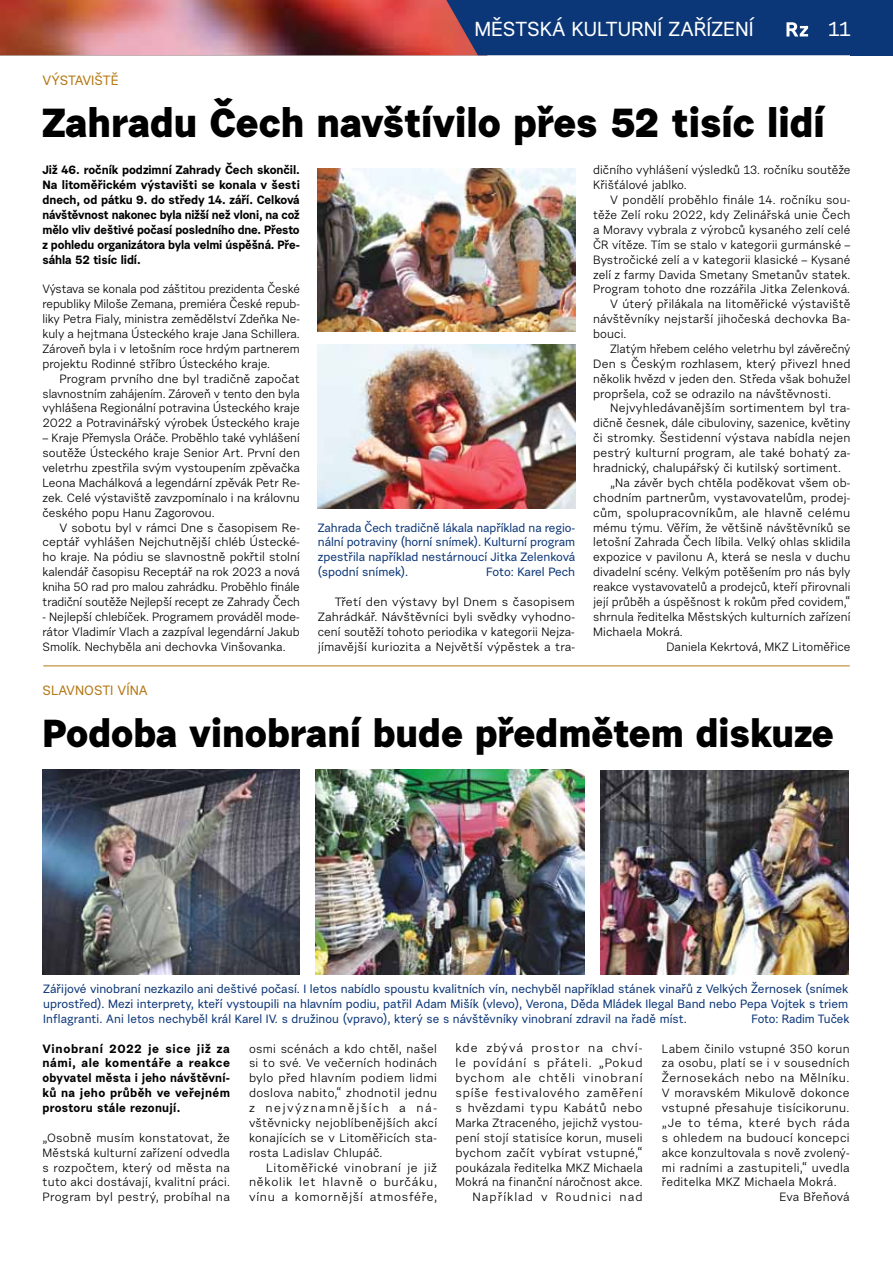
<style>
.page{position:relative;width:893px;height:1263px;background:#fff}
.page>*{position:absolute;margin:0;border:0;box-sizing:border-box;transform-origin:0 0}
.t1{font:700 40.5px "Urban Grotesk Me Bl";color:#000}
.t2{font:700 39px "Urban Grotesk Me Bl";color:#000}
.t3{font:20.25px "Urban Grotesk Me Bl";color:#fff}
.t4{font:13.5px "Urban Grotesk Me Bl";color:#b57916}
.t5{font:12px/14.9px "Urban Grotesk Re Bo";letter-spacing:.01em;color:#000;text-align:justify}
.t6{font:12px/14.9px "Urban Grotesk Me Bl";color:#0b3677;text-align:justify}
.t7{font:700 12px/14.9px "Urban Grotesk Re Bo";letter-spacing:-.005em;color:#000;text-align:justify}
.t8{font:12px/14.9px "Urban Grotesk Re Bo";letter-spacing:.035em;color:#000;text-align:right}
.t9{font:12px "Urban Grotesk Re Bo";letter-spacing:.03em;color:#000}
.t10{font:12px "Urban Grotesk Re Bo";letter-spacing:.04em;color:#000}
.t11{font:12px "Urban Grotesk Re Bo";letter-spacing:.06em;color:#000}
</style>
<div class="page">
<hr style="left:43px;top:665px;width:807px;height:1px;background:#b57916">
<img style="left:318px;top:168px;width:257px;height:164px">
<img style="left:318px;top:344px;width:257px;height:164px">
<img style="left:42px;top:770px;width:257px;height:205px">
<img style="left:316px;top:770px;width:268px;height:205px">
<img style="left:600px;top:770px;width:248px;height:205px">
<img style="left:0;top:0;width:446px;height:55px">
<div style="left:446px;top:0;width:404px;height:55px;background:#0b3677"></div>
<div style="left:850px;top:0;width:43px;height:55px;background:#0b3677"></div>
<h3 class="t3" style="left:474px;top:17px;width:281px">MĚSTSKÁ KULTURNÍ ZAŘÍZENÍ</h3>
<h3 class="t3" style="left:828px;top:17px;width:25px">11</h3>
<p class="t4" style="left:43px;top:72px;width:78px">VÝSTAVIŠTĚ</p>
<h1 class="t1" style="left:43px;top:96px;width:784px">Zahradu Čech navštívilo přes 52 tisíc lidí</h1>
<p class="t7" style="left:43px;top:162px;width:259px">Již 46. ročník podzimní Zahrady Čech skončil.<br>Na litoměřickém výstavišti se konala v šesti dnech, od pátku 9. do středy 14. září. Celková návštěvnost nakonec byla nižší než vloni, na což mělo vliv deštivé počasí posledního dne. Přesto z pohledu organizátora byla velmi úspěšná. Pře&shy;sáhla 52 tisíc lidí.</p>
<p class="t5" style="left:43px;top:282px;width:259px">Výstava se konala pod záštitou prezidenta České republiky Miloše Zemana, premiéra České repub&shy;liky Petra Fialy, ministra zemědělství Zdeňka Ne&shy;kuly a hejtmana Ústeckého kraje Jana Schillera.<br>Zároveň byla i v letošním roce hrdým partnerem projektu Rodinné stříbro Ústeckého kraje.</p>
<p class="t5" style="left:43px;top:371px;width:259px;text-indent:17px">Program prvního dne byl tradičně započat slavnostním zahájením. Zároveň v tento den byla vyhlášena Regionální potravina Ústeckého kraje 2022 a Potravinářský výrobek Ústeckého kraje</p>
<p class="t5" style="left:43px;top:430px;width:259px">– Kraje Přemysla Oráče. Proběhlo také vyhlášení soutěže Ústeckého kraje Senior Art. První den veletrhu zpestřila svým vystoupením zpěvačka Leona Machálková a legendární zpěvák Petr Re&shy;zek. Celé výstaviště zavzpomínalo i na královnu českého popu Hanu Zagorovou.</p>
<p class="t5" style="left:43px;top:520px;width:259px;text-indent:17px">V sobotu byl v rámci Dne s časopisem Re&shy;ceptář vyhlášen Nejchutnější chléb Ústecké&shy;ho kraje. Na pódiu se slavnostně pokřtil stolní kalendář časopisu Receptář na rok 2023 a nová kniha 50 rad pro malou zahrádku. Proběhlo finále tradiční soutěže Nejlepší recept ze Zahrady Čech</p>
<p class="t5" style="left:43px;top:609px;width:259px">- Nejlepší chlebíček. Programem prováděl mode&shy;rátor Vladimír Vlach a zazpíval legendární Jakub Smolík. Nechyběla ani dechovka Vinšovanka.</p>
<p class="t5" style="left:593px;top:163px;width:259px">dičního vyhlášení výsledků 13. ročníku soutěže<br>Křišťálové jablko.</p>
<p class="t5" style="left:610px;top:192px;width:242px">V pondělí proběhlo finále 14. ročníku sou-</p>
<p class="t5" style="left:593px;top:207px;width:259px">těže Zelí roku 2022, kdy Zelinářská unie Čech</p>
<p class="t5" style="left:593px;top:222px;width:259px">a Moravy vybrala z výrobců kysaného zelí celé</p>
<p class="t5" style="left:593px;top:237px;width:259px">ČR vítěze. Tím se stalo v kategorii gurmánské –</p>
<p class="t5" style="left:593px;top:252px;width:259px">Bystročické zelí a v kategorii klasické – Kysané</p>
<p class="t5" style="left:593px;top:267px;width:259px">zelí z farmy Davida Smetany Smetanův statek.</p>
<p class="t5" style="left:593px;top:282px;width:258px">Program tohoto dne rozzářila Jitka Zelenková.</p>
<p class="t5" style="left:610px;top:297px;width:242px">V úterý přilákala na litoměřické výstaviště</p>
<p class="t5" style="left:593px;top:311px;width:259px">návštěvníky nejstarší jihočeská dechovka Ba-</p>
<p class="t5" style="left:593px;top:326px;width:35px">bouci.</p>
<p class="t5" style="left:610px;top:341px;width:242px">Zlatým hřebem celého veletrhu byl závěrečný</p>
<p class="t5" style="left:593px;top:356px;width:259px">Den s Českým rozhlasem, který přivezl hned</p>
<p class="t5" style="left:593px;top:371px;width:259px">několik hvězd v jeden den. Středa však bohužel</p>
<p class="t5" style="left:593px;top:386px;width:239px">propršela, což se odrazilo na návštěvnosti.</p>
<p class="t5" style="left:610px;top:401px;width:242px">Nejvyhledávanějším sortimentem byl tra-</p>
<p class="t5" style="left:593px;top:416px;width:259px">dičně česnek, dále cibuloviny, sazenice, květiny</p>
<p class="t5" style="left:593px;top:430px;width:259px">či stromky. Šestidenní výstava nabídla nejen</p>
<p class="t5" style="left:593px;top:445px;width:259px">pestrý kulturní program, ale také bohatý za-</p>
<p class="t5" style="left:593px;top:460px;width:249px">hradnický, chalupářský či kutilský sortiment.</p>
<p class="t5" style="left:610px;top:475px;width:242px">„Na závěr bych chtěla poděkovat všem ob-</p>
<p class="t5" style="left:593px;top:490px;width:259px">chodním partnerům, vystavovatelům, prodej-</p>
<p class="t9" style="left:593px;top:505px;width:259px">cům, spolupracovníkům, ale hlavně celému</p>
<p class="t5" style="left:593px;top:520px;width:259px">mému týmu. Věřím, že většině návštěvníků se</p>
<p class="t5" style="left:593px;top:535px;width:259px">letošní Zahrada Čech líbila. Velký ohlas sklidila</p>
<p class="t5" style="left:593px;top:549px;width:259px">expozice v pavilonu A, která se nesla v duchu</p>
<p class="t5" style="left:593px;top:564px;width:259px">divadelní scény. Velkým potěšením pro nás byly</p>
<p class="t5" style="left:593px;top:579px;width:259px">reakce vystavovatelů a prodejců, kteří přirovnali</p>
<p class="t5" style="left:593px;top:594px;width:259px">její průběh a úspěšnost k rokům před covidem,“</p>
<p class="t5" style="left:593px;top:609px;width:259px">shrnula ředitelka Městských kulturních zařízení</p>
<p class="t5" style="left:593px;top:624px;width:91px">Michaela Mokrá.</p>
<p class="t5" style="left:666px;top:639px;width:186px">Daniela Kekrtová, MKZ Litoměřice</p>
<p class="t6" style="left:318px;top:520px;width:259px">Zahrada Čech tradičně lákala například na regio&shy;nální potraviny (horní snímek). Kulturní program zpestřila například nestárnoucí Jitka Zelenková (spodní snímek).</p>
<p class="t6" style="left:486px;top:564px;width:91px">Foto: Karel Pech</p>
<p class="t5" style="left:318px;top:594px;width:259px;text-indent:17px">Třetí den výstavy byl Dnem s časopisem Zahrádkář. Návštěvníci byli svědky vyhodno&shy;cení soutěží tohoto periodika v kategorii Nejza&shy;jímavější kuriozita a Největší výpěstek a tra-</p>
<p class="t4" style="left:43px;top:682px;width:107px">SLAVNOSTI VÍNA</p>
<h2 class="t2" style="left:43px;top:708px;width:793px">Podoba vinobraní bude předmětem diskuze</h2>
<p class="t6" style="left:43px;top:981px;width:806px">Zářijové vinobraní nezkazilo ani deštivé počasí. I letos nabídlo spoustu kvalitních vín, nechyběl například stánek vinařů z Velkých Žernosek (snímek uprostřed). Mezi interprety, kteří vystoupili na hlavním podiu, patřil Adam Mišík (vlevo), Verona, Děda Mládek Ilegal Band nebo Pepa Vojtek s triem Inflagranti. Ani letos nechyběl král Karel IV. s družinou (vpravo), který se s návštěvníky vinobraní zdravil na řadě míst.</p>
<p class="t6" style="left:752px;top:1011px;width:99px">Foto: Radim Tuček</p>
<p class="t7" style="left:43px;top:1040px;width:189px">Vinobraní 2022 je sice již za námi, ale komentáře a reakce obyvatel města i jeho návštěvní&shy;ků na jeho průběh ve veřejném prostoru stále rezonují.</p>
<p class="t5" style="left:43px;top:1130px;width:189px">„Osobně musím konstatovat, že Městská kulturní zařízení odvedla s rozpočtem, který od města na tuto akci dostávají, kvalitní práci.<br>Program byl pestrý, probíhal na</p>
<p class="t5" style="left:249px;top:1041px;width:190px">osmi scénách a kdo chtěl, našel si to své. Ve večerních hodinách bylo před hlavním podiem lidmi doslova nabito,“ zhodnotil jednu z nejvýznamnějších a ná&shy;vštěvnicky nejoblíbenějších akcí konajících se v Litoměřicích sta&shy;rosta Ladislav Chlupáč.</p>
<p class="t5" style="left:249px;top:1160px;width:190px;text-indent:17px">Litoměřické vinobraní je již několik let hlavně o burčáku, vínu a komornější atmosféře,</p>
<p class="t8" style="left:455px;top:1041px;width:189px">kde zbývá prostor na chví&shy;le povídání s přáteli. „Pokud bychom ale chtěli vinobraní spíše festivalového zaměření s hvězdami typu Kabátů nebo<br>Marka Ztraceného, jejichž vystou&shy;pení stojí statisíce korun, museli bychom začít vybírat vstupné,“ poukázala ředitelka MKZ Michaela<br>Mokrá na finanční náročnost akce.<br>Například v Roudnici nad</p>
<p class="t5" style="left:662px;top:1041px;width:189px">Labem činilo vstupné 350 korun</p>
<p class="t5" style="left:662px;top:1055px;width:189px">za osobu, platí se i v sousedních</p>
<p class="t10" style="left:662px;top:1070px;width:189px">Žernosekách nebo na Mělníku.</p>
<p class="t9" style="left:662px;top:1085px;width:189px">V moravském Mikulově dokonce</p>
<p class="t9" style="left:662px;top:1100px;width:189px">vstupné přesahuje tisícikorunu.</p>
<p class="t11" style="left:662px;top:1115px;width:189px">„Je to téma, které bych ráda</p>
<p class="t9" style="left:662px;top:1130px;width:189px">s ohledem na budoucí koncepci</p>
<p class="t5" style="left:662px;top:1145px;width:189px">akce konzultovala s nově zvolený-</p>
<p class="t9" style="left:662px;top:1160px;width:189px">mi radními a zastupiteli,“ uvedla</p>
<p class="t5" style="left:662px;top:1175px;width:176px">ředitelka MKZ Michaela Mokrá.</p>
<p class="t5" style="left:779px;top:1189px;width:72px">Eva Břeňová</p>
</div>
